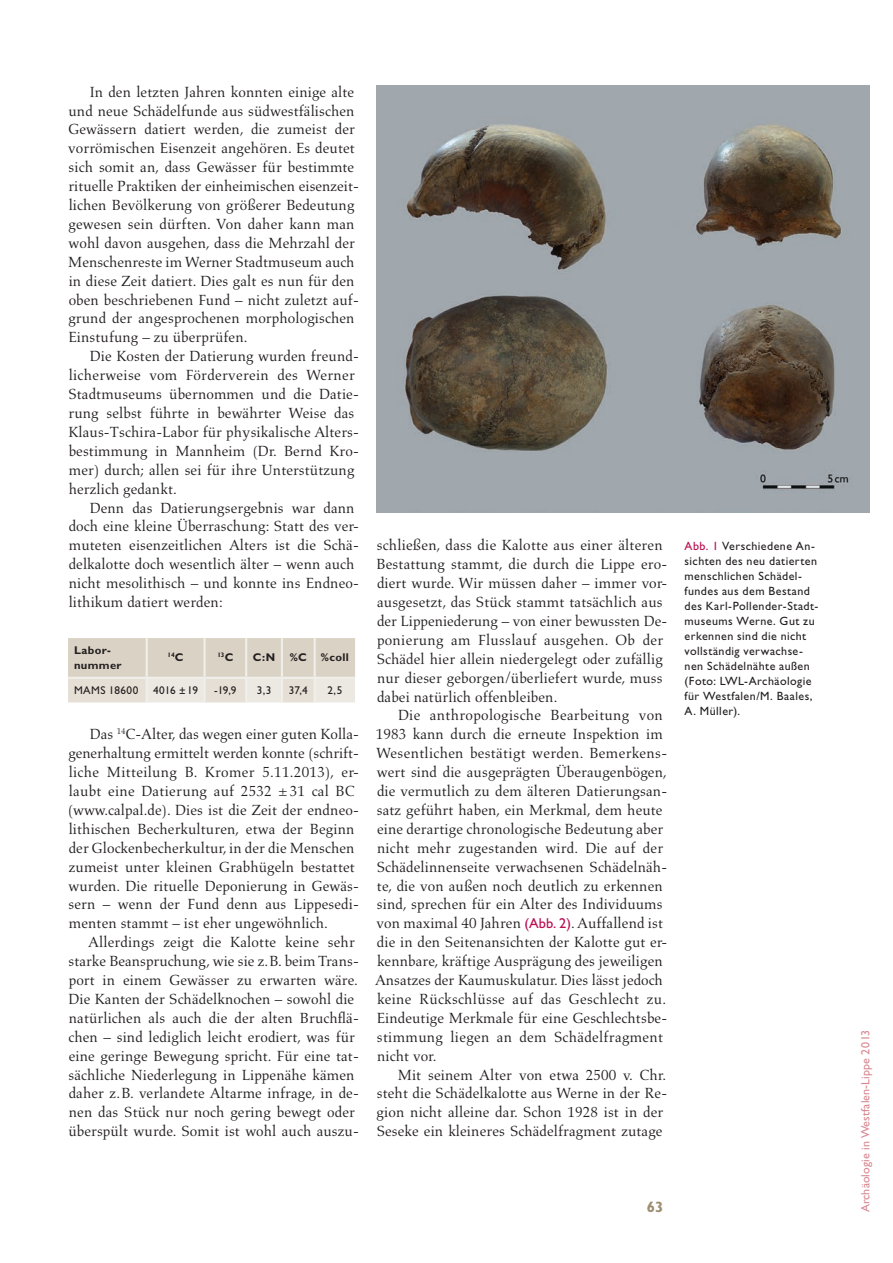
<style>
.page{position:relative;width:893px;height:1263px;background:#fff}
.page>*{position:absolute;margin:0;border:0;box-sizing:border-box;transform-origin:0 0}
.t1{font:15px/18.9px "Aldus LT Std";letter-spacing:.005em;color:#231f20}
.t2{font:700 15px "Gill Sans Std";color:#9c8c6f}
.t3{font:12px/15px "Gill Sans Std";letter-spacing:.035em;color:#231f20}
.t4{font:12px "Gill Sans Std 7";letter-spacing:.01em;color:#d88a93}
.t5{font:11.25px "Gill Sans Std";letter-spacing:.035em;color:#231f20}
.t6{font:700 11.25px/15px "Gill Sans Std";letter-spacing:.03em;color:#231f20}
.t7{font:700 6.6px "Gill Sans Std";color:#231f20}
.s1{font-size:11.25px}
.s2{font-family:"Gill Sans Std";font-size:14.4px;color:#ba0e51}
.s3{color:#ba0e51}
</style>
<div class="page">
<img style="left:376px;top:85px;width:494px;height:427px">
<svg style="left:68px;top:638px;width:287px;height:64px;background:#dfd8cd"></svg>
<hr style="left:146px;top:638px;width:2px;height:39px;background:#f1efea">
<hr style="left:203px;top:638px;width:3px;height:39px;background:#f1efea">
<hr style="left:245px;top:638px;width:2px;height:39px;background:#f1efea">
<hr style="left:281px;top:638px;width:2px;height:39px;background:#f1efea">
<hr style="left:314px;top:638px;width:2px;height:39px;background:#f1efea">
<hr style="left:68px;top:677px;width:79px;height:2px;background:#f1efea">
<hr style="left:205px;top:677px;width:41px;height:2px;background:#f1efea">
<hr style="left:246px;top:677px;width:36px;height:2px;background:#f1efea">
<hr style="left:245px;top:679px;width:2px;height:23px;background:#f1efea">
<hr style="left:282px;top:677px;width:33px;height:2px;background:#f1efea">
<hr style="left:281px;top:679px;width:2px;height:23px;background:#f1efea">
<hr style="left:315px;top:677px;width:40px;height:2px;background:#f1efea">
<hr style="left:314px;top:679px;width:2px;height:23px;background:#f1efea">
<hr style="left:147px;top:677px;width:58px;height:2px;background:#f1efea">
<hr style="left:146px;top:679px;width:2px;height:23px;background:#f1efea">
<hr style="left:203px;top:679px;width:3px;height:23px;background:#f1efea">
<p class="t1" style="left:68px;top:82px;width:292px;text-indent:21px">In den letzten Jahren konnten einige alte und neue Schädelfunde aus südwestfälischen Gewässern datiert werden, die zumeist der vorrömischen Eisenzeit angehören. Es deutet sich somit an, dass Gewässer für bestimmte rituelle Praktiken der einheimischen eisenzeit&shy;lichen Bevölkerung von größerer Bedeutung gewesen sein dürften. Von daher kann man wohl davon ausgehen, dass die Mehrzahl der Menschenreste im Werner Stadtmuseum auch in diese Zeit datiert. Dies galt es nun für den oben beschriebenen Fund – nicht zuletzt auf&shy;grund der angesprochenen morphologischen Einstufung – zu überprüfen.</p>
<p class="t1" style="left:68px;top:347px;width:292px;text-indent:21px">Die Kosten der Datierung wurden freund&shy;licherweise vom Förderverein des Werner Stadtmuseums übernommen und die Datie&shy;rung selbst führte in bewährter Weise das Klaus-Tschira-Labor für physikalische Alters&shy;bestimmung in Mannheim (Dr. Bernd Kro&shy;mer) durch; allen sei für ihre Unterstützung herzlich gedankt.</p>
<p class="t1" style="left:69px;top:498px;width:292px;text-indent:21px">Denn das Datierungsergebnis war dann doch eine kleine Überraschung: Statt des ver&shy;muteten eisenzeitlichen Alters ist die Schä&shy;delkalotte doch wesentlich älter – wenn auch nicht mesolithisch – und konnte ins Endneo&shy;lithikum datiert werden:</p>
<p class="t6" style="left:74px;top:643px;width:49px">Labor&shy;nummer</p>
<p class="t7" style="left:168px;top:651px;width:18px">14<span class="s1">C</span></p>
<p class="t7" style="left:217px;top:651px;width:17px">13<span class="s1">C</span></p>
<p class="t6" style="left:253px;top:649px;width:24px">C:N</p>
<p class="t6" style="left:290px;top:649px;width:19px">%C</p>
<p class="t6" style="left:321px;top:649px;width:29px">%coll</p>
<p class="t5" style="left:74px;top:684px;width:66px">MAMS 18600</p>
<p class="t5" style="left:153px;top:684px;width:47px">4016 ±19</p>
<p class="t5" style="left:214px;top:684px;width:24px">-19,9</p>
<p class="t5" style="left:257px;top:684px;width:16px">3,3</p>
<p class="t5" style="left:289px;top:684px;width:20px">37,4</p>
<p class="t5" style="left:327px;top:684px;width:17px">2,5</p>
<p class="t1" style="left:68px;top:725px;width:292px;text-indent:22px">Das <sup>14</sup>C-Alter, das wegen einer guten Kolla&shy;generhaltung ermittelt werden konnte (schrift&shy;liche Mitteilung B. Kromer 5.11.2013), er&shy;laubt eine Datierung auf 2532 ± 31 cal BC (www.calpal.de). Dies ist die Zeit der endneo&shy;lithischen Becherkulturen, etwa der Beginn der Glockenbecherkultur, in der die Menschen zumeist unter kleinen Grabhügeln bestattet wurden. Die rituelle Deponierung in Gewäs&shy;sern – wenn der Fund denn aus Lippesedi&shy;menten stammt – ist eher ungewöhnlich.</p>
<p class="t1" style="left:68px;top:933px;width:292px;text-indent:20px">Allerdings zeigt die Kalotte keine sehr starke Beanspruchung, wie sie z.B. beim Trans&shy;port in einem Gewässer zu erwarten wäre.<br>Die Kanten der Schädelknochen – sowohl die natürlichen als auch die der alten Bruchflä&shy;chen – sind lediglich leicht erodiert, was für eine geringe Bewegung spricht. Für eine tat&shy;sächliche Niederlegung in Lippenähe kämen daher z.B. verlandete Altarme infrage, in de&shy;nen das Stück nur noch gering bewegt oder überspült wurde. Somit ist wohl auch auszu-</p>
<p class="t1" style="left:377px;top:536px;width:292px">schließen, dass die Kalotte aus einer älteren Bestattung stammt, die durch die Lippe ero&shy;diert wurde. Wir müssen daher – immer vor&shy;ausgesetzt, das Stück stammt tatsächlich aus der Lippeniederung – von einer bewussten De&shy;ponierung am Flusslauf ausgehen. Ob der Schädel hier allein niedergelegt oder zufällig nur dieser geborgen/überliefert wurde, muss dabei natürlich offenbleiben.</p>
<p class="t1" style="left:375px;top:706px;width:294px;text-indent:23px">Die anthropologische Bearbeitung von 1983 kann durch die erneute Inspektion im Wesentlichen bestätigt werden. Bemerkens&shy;wert sind die ausgeprägten Überaugenbögen, die vermutlich zu dem älteren Datierungsan&shy;satz geführt haben, ein Merkmal, dem heute eine derartige chronologische Bedeutung aber nicht mehr zugestanden wird. Die auf der Schädelinnenseite verwachsenen Schädelnäh&shy;te, die von außen noch deutlich zu erkennen sind, sprechen für ein Alter des Individuums von maximal 40 Jahren <span class="s2">(Abb. 2)</span>. Auffallend ist die in den Seitenansichten der Kalotte gut er&shy;kennbare, kräftige Ausprägung des jeweiligen Ansatzes der Kaumuskulatur. Dies lässt jedoch keine Rückschlüsse auf das Geschlecht zu.<br>Eindeutige Merkmale für eine Geschlechtsbe&shy;stimmung liegen an dem Schädelfragment nicht vor.</p>
<p class="t1" style="left:377px;top:1065px;width:292px;text-indent:21px">Mit seinem Alter von etwa 2500 v. Chr. steht die Schädelkalotte aus Werne in der Re&shy;gion nicht alleine dar. Schon 1928 ist in der Seseke ein kleineres Schädelfragment zutage</p>
<p class="t3" style="left:685px;top:539px;width:135px"><span class="s3">Abb. 1</span> Verschiedene An&shy;sichten des neu datierten menschlichen Schädel&shy;fundes aus dem Bestand des Karl-Pollender-Stadt&shy;museums Werne. Gut zu erkennen sind die nicht vollständig verwachse&shy;nen Schädelnähte außen (Foto: LWL-Archäologie für Westfalen/M. Baales,<br>A. Müller).</p>
<p class="t2" style="left:647px;top:1198px;width:18px">63</p>
<p class="t4" style="left:859px;top:1212px;width:184px;rotate:-90deg">Archäologie in Westfalen-Lippe 2013</p>
</div>
